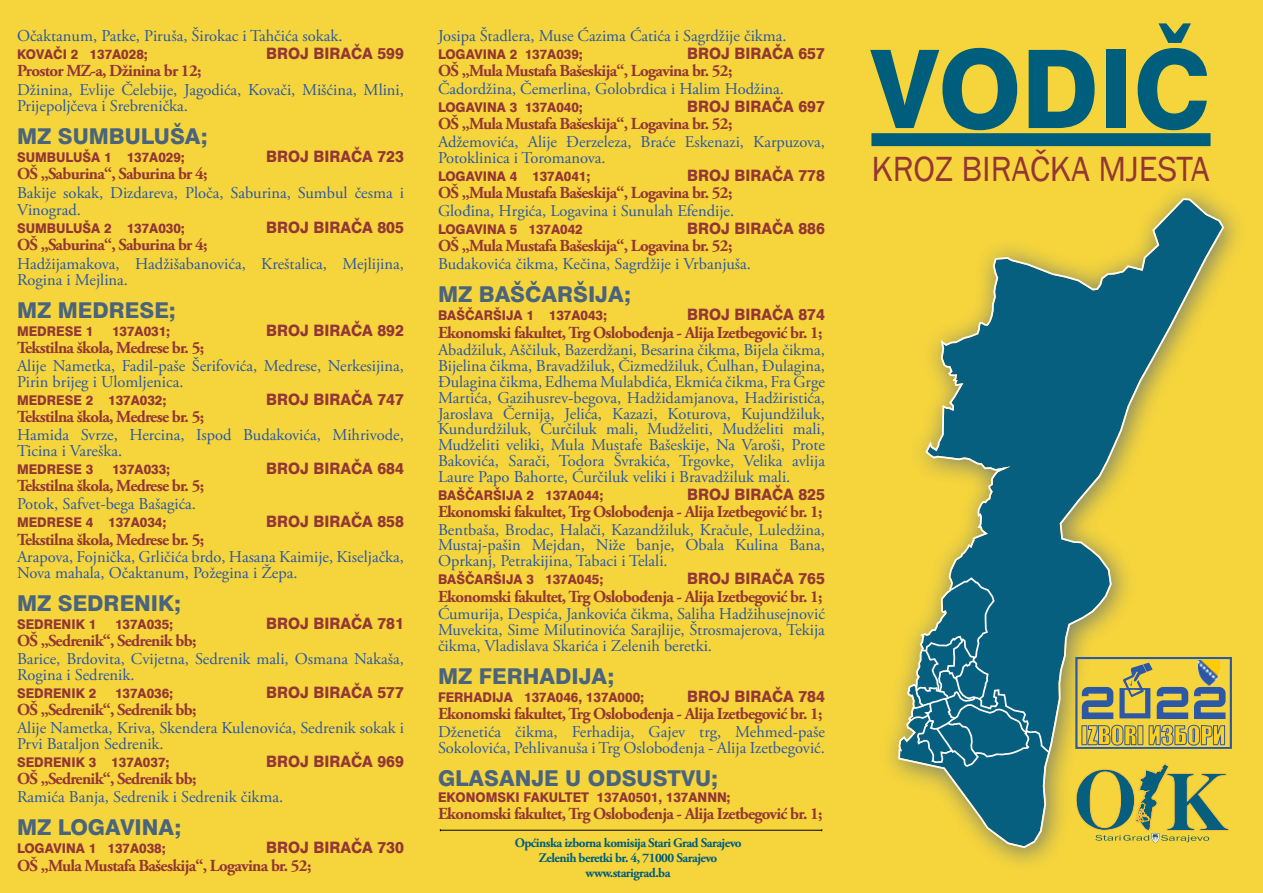
<style>
.page{position:relative;width:1263px;height:893px;background:#f6d53c}
.page>*{position:absolute;margin:0;border:0;box-sizing:border-box;transform-origin:0 0}
.t1{font:800 108.6px "Swiss 721 BT";color:#005e7d;scale:.95 1}
.t2{font:36px "Franklin Gothic";color:#943634;scale:.95 1}
.t3{font:800 21.9px "Swiss 721 BT";color:#4a647d}
.t4{font:700 16.8px "Adobe Garamond Pro";letter-spacing:-.04em;color:#943634}
.t5{font:16.5px/15.8px "Adobe Garamond Pro";color:#2957a4}
.t6{font:800 15.75px "Swiss 721 BT";color:#943634;scale:.95 1}
.t7{font:800 13.35px "Swiss 721 BT";color:#943634;scale:.95 1}
.t8{font:700 13.05px/15.1px "Adobe Garamond Pro";letter-spacing:-.04em;color:#005e7d;text-align:center}
</style>
<div class="page">
<svg style="left:897px;top:198px;width:327px;height:650px"></svg>
<svg style="left:899px;top:576px;width:152px;height:271px"></svg>
<hr style="left:440px;top:830px;width:382px;height:1px;background:#000">
<svg style="left:1076px;top:657px;width:155px;height:91px"></svg>
<img style="left:1198px;top:661px;width:22px;height:24px">
<svg style="left:1076px;top:763px;width:153px;height:80px"></svg>
<div style="left:871px;top:133px;width:339px;height:13px;background:#005e7d"></div>
<p class="t5" style="left:17px;top:28px;width:327px">Očaktanum, Patke, Piruša, Širokac i Tahčića sokak.</p>
<p class="t7" style="left:17px;top:46px;width:139px">KOVAČI 2 137A028;</p>
<p class="t6" style="left:266px;top:43px;width:146px">BROJ BIRAČA 599</p>
<p class="t4" style="left:17px;top:61px;width:186px">Prostor MZ-a, Džinina br 12;</p>
<p class="t5" style="left:17px;top:82px;width:388px;line-height:16.5px">Džinina, Evlije Čelebije, Jagodića, Kovači, Mišćina, Mlini,<br>Prijepoljčeva i Srebrenička.</p>
<h3 class="t3" style="left:17px;top:123px;width:192px">MZ SUMBULUŠA;</h3>
<p class="t7" style="left:17px;top:149px;width:178px">SUMBULUŠA 1 137A029;</p>
<p class="t6" style="left:266px;top:147px;width:146px">BROJ BIRAČA 723</p>
<p class="t4" style="left:17px;top:164px;width:192px">OŠ „Saburina“, Saburina br 4;</p>
<p class="t5" style="left:17px;top:185px;width:388px;line-height:16.5px">Bakije sokak, Dizdareva, Ploča, Saburina, Sumbul česma i<br>Vinograd.</p>
<p class="t7" style="left:17px;top:220px;width:178px">SUMBULUŠA 2 137A030;</p>
<p class="t6" style="left:266px;top:217px;width:146px">BROJ BIRAČA 805</p>
<p class="t4" style="left:17px;top:235px;width:192px">OŠ „Saburina“, Saburina br 4;</p>
<p class="t5" style="left:17px;top:256px;width:388px;line-height:16.5px">Hadžijamakova, Hadžišabanovića, Kreštalica, Mejlijina,<br>Rogina i Mejlina.</p>
<h3 class="t3" style="left:17px;top:297px;width:160px">MZ MEDRESE;</h3>
<p class="t7" style="left:17px;top:323px;width:82px">MEDRESE 1</p>
<p class="t7" style="left:112px;top:323px;width:63px">137A031;</p>
<p class="t6" style="left:266px;top:321px;width:146px">BROJ BIRAČA 892</p>
<p class="t4" style="left:17px;top:338px;width:189px">Tekstilna škola, Medrese br. 5;</p>
<p class="t5" style="left:17px;top:359px;width:388px">Alije Nametka, Fadil-paše Šerifovića, Medrese, Nerkesijina,<br>Pirin brijeg i Ulomljenica.</p>
<p class="t7" style="left:17px;top:392px;width:159px">MEDRESE 2 137A032;</p>
<p class="t6" style="left:266px;top:390px;width:146px">BROJ BIRAČA 747</p>
<p class="t4" style="left:17px;top:407px;width:189px">Tekstilna škola, Medrese br. 5;</p>
<p class="t5" style="left:17px;top:428px;width:388px">Hamida Svrze, Hercina, Ispod Budakovića, Mihrivode,<br>Ticina i Vareška.</p>
<p class="t7" style="left:17px;top:461px;width:82px">MEDRESE 3</p>
<p class="t7" style="left:112px;top:461px;width:63px">137A033;</p>
<p class="t6" style="left:266px;top:459px;width:146px">BROJ BIRAČA 684</p>
<p class="t4" style="left:17px;top:476px;width:189px">Tekstilna škola, Medrese br. 5;</p>
<p class="t5" style="left:17px;top:497px;width:181px">Potok, Safvet-bega Bašagića.</p>
<p class="t7" style="left:17px;top:514px;width:159px">MEDRESE 4 137A034;</p>
<p class="t6" style="left:266px;top:512px;width:146px">BROJ BIRAČA 858</p>
<p class="t4" style="left:17px;top:529px;width:189px">Tekstilna škola, Medrese br. 5;</p>
<p class="t5" style="left:17px;top:550px;width:388px">Arapova, Fojnička, Grličića brdo, Hasana Kaimije, Kiseljačka,<br>Nova mahala, Očaktanum, Požegina i Žepa.</p>
<h3 class="t3" style="left:17px;top:590px;width:166px">MZ SEDRENIK;</h3>
<p class="t7" style="left:17px;top:616px;width:85px">SEDRENIK 1</p>
<p class="t7" style="left:115px;top:616px;width:63px">137A035;</p>
<p class="t6" style="left:266px;top:614px;width:146px">BROJ BIRAČA 781</p>
<p class="t4" style="left:17px;top:631px;width:181px">OŠ „Sedrenik“, Sedrenik bb;</p>
<p class="t5" style="left:17px;top:652px;width:388px">Barice, Brdovita, Cvijetna, Sedrenik mali, Osmana Nakaša,<br>Rogina i Sedrenik.</p>
<p class="t7" style="left:17px;top:685px;width:85px">SEDRENIK 2</p>
<p class="t7" style="left:115px;top:685px;width:63px">137A036;</p>
<p class="t6" style="left:266px;top:683px;width:146px">BROJ BIRAČA 577</p>
<p class="t4" style="left:17px;top:700px;width:181px">OŠ „Sedrenik“, Sedrenik bb;</p>
<p class="t5" style="left:17px;top:721px;width:388px">Alije Nametka, Kriva, Skendera Kulenovića, Sedrenik sokak i<br>Prvi Bataljon Sedrenik.</p>
<p class="t7" style="left:17px;top:754px;width:162px">SEDRENIK 3 137A037;</p>
<p class="t6" style="left:266px;top:752px;width:146px">BROJ BIRAČA 969</p>
<p class="t4" style="left:17px;top:769px;width:181px">OŠ „Sedrenik“, Sedrenik bb;</p>
<p class="t5" style="left:17px;top:790px;width:268px">Ramića Banja, Sedrenik i Sedrenik čikma.</p>
<h3 class="t3" style="left:17px;top:814px;width:166px">MZ LOGAVINA;</h3>
<p class="t7" style="left:17px;top:840px;width:158px">LOGAVINA 1 137A038;</p>
<p class="t6" style="left:266px;top:838px;width:146px">BROJ BIRAČA 730</p>
<p class="t4" style="left:17px;top:855px;width:296px">OŠ „Mula Mustafa Bašeskija“, Logavina br. 52;</p>
<p class="t5" style="left:438px;top:28px;width:350px">Josipa Štadlera, Muse Ćazima Ćatića i Sagrdžije čikma.</p>
<p class="t7" style="left:438px;top:46px;width:154px">LOGAVINA 2 137A039;</p>
<p class="t6" style="left:687px;top:43px;width:146px">BROJ BIRAČA 657</p>
<p class="t4" style="left:438px;top:61px;width:296px">OŠ „Mula Mustafa Bašeskija“, Logavina br. 52;</p>
<p class="t5" style="left:438px;top:81px;width:348px">Čadordžina, Čemerlina, Golobrdica i Halim Hodžina.</p>
<p class="t7" style="left:438px;top:99px;width:154px">LOGAVINA 3 137A040;</p>
<p class="t6" style="left:687px;top:97px;width:146px">BROJ BIRAČA 697</p>
<p class="t4" style="left:438px;top:114px;width:296px">OŠ „Mula Mustafa Bašeskija“, Logavina br. 52;</p>
<p class="t5" style="left:438px;top:135px;width:388px">Adžemovića, Alije Đerzeleza, Braće Eskenazi, Karpuzova,<br>Potoklinica i Toromanova.</p>
<p class="t7" style="left:438px;top:168px;width:162px">LOGAVINA 4 137A041;</p>
<p class="t6" style="left:687px;top:166px;width:146px">BROJ BIRAČA 778</p>
<p class="t4" style="left:438px;top:183px;width:296px">OŠ „Mula Mustafa Bašeskija“, Logavina br. 52;</p>
<p class="t5" style="left:438px;top:204px;width:298px">Glođina, Hrgića, Logavina i Sunulah Efendije.</p>
<p class="t7" style="left:438px;top:221px;width:154px">LOGAVINA 5 137A042</p>
<p class="t6" style="left:687px;top:219px;width:146px">BROJ BIRAČA 886</p>
<p class="t4" style="left:438px;top:236px;width:296px">OŠ „Mula Mustafa Bašeskija“, Logavina br. 52;</p>
<p class="t5" style="left:438px;top:257px;width:315px">Budakovića čikma, Kečina, Sagrdžije i Vrbanjuša.</p>
<h3 class="t3" style="left:438px;top:281px;width:195px">MZ BAŠČARŠIJA;</h3>
<p class="t7" style="left:438px;top:307px;width:180px">BAŠČARŠIJA 1 137A043;</p>
<p class="t6" style="left:687px;top:305px;width:146px">BROJ BIRAČA 874</p>
<p class="t4" style="left:438px;top:322px;width:386px">Ekonomski fakultet, Trg Oslobođenja - Alija Izetbegović br. 1;</p>
<p class="t5" style="left:438px;top:343px;width:388px;text-align:justify">Abadžiluk, Aščiluk, Bazerdžani, Besarina čikma, Bijela čikma, Bijelina čikma, Bravadžiluk, Čizmedžiluk, Ćulhan, Đulagina, Đulagina čikma, Edhema Mulabdića, Ekmića čikma, Fra Grge Martića, Gazihusrev-begova, Hadžidamjanova, Hadžiristića, Jaroslava Černija, Jelića, Kazazi, Koturova, Kujundžiluk, Kundurdžiluk, Čurčiluk mali, Mudželiti, Mudželiti mali, Mudželiti veliki, Mula Mustafe Bašeskije, Na Varoši, Prote Bakovića, Sarači, Todora Švrakića, Trgovke, Velika avlija Laure Papo Bahorte, Ćurčiluk veliki i Bravadžiluk mali.</p>
<p class="t7" style="left:438px;top:487px;width:176px">BAŠČARŠIJA 2 137A044;</p>
<p class="t6" style="left:687px;top:484px;width:146px">BROJ BIRAČA 825</p>
<p class="t4" style="left:438px;top:502px;width:386px">Ekonomski fakultet, Trg Oslobođenja - Alija Izetbegović br. 1;</p>
<p class="t5" style="left:438px;top:522px;width:388px;text-align:justify">Bentbaša, Brodac, Halači, Kazandžiluk, Kračule, Luledžina, Mustaj-pašin Mejdan, Niže banje, Obala Kulina Bana, Oprkanj, Petrakijina, Tabaci i Telali.</p>
<p class="t7" style="left:438px;top:571px;width:176px">BAŠČARŠIJA 3 137A045;</p>
<p class="t6" style="left:687px;top:569px;width:146px">BROJ BIRAČA 765</p>
<p class="t4" style="left:438px;top:586px;width:386px">Ekonomski fakultet, Trg Oslobođenja - Alija Izetbegović br. 1;</p>
<p class="t5" style="left:438px;top:607px;width:388px;text-align:justify">Ćumurija, Despića, Jankovića čikma, Saliha Hadžihusejnović Muvekita, Sime Milutinovića Sarajlije, Štrosmajerova, Tekija čikma, Vladislava Skarića i Zelenih beretki.</p>
<h3 class="t3" style="left:438px;top:663px;width:178px">MZ FERHADIJA;</h3>
<p class="t7" style="left:438px;top:689px;width:219px">FERHADIJA 137A046, 137A000;</p>
<p class="t6" style="left:687px;top:687px;width:146px">BROJ BIRAČA 784</p>
<p class="t4" style="left:438px;top:704px;width:386px">Ekonomski fakultet, Trg Oslobođenja - Alija Izetbegović br. 1;</p>
<p class="t5" style="left:438px;top:725px;width:388px">Dženetića čikma, Ferhadija, Gajev trg, Mehmed-paše<br>Sokolovića, Pehlivanuša i Trg Oslobođenja - Alija Izetbegović.</p>
<h3 class="t3" style="left:438px;top:765px;width:282px">GLASANJE U ODSUSTVU;</h3>
<p class="t7" style="left:438px;top:789px;width:310px">EKONOMSKI FAKULTET 137A0501, 137ANNN;</p>
<p class="t4" style="left:438px;top:804px;width:386px">Ekonomski fakultet, Trg Oslobođenja - Alija Izetbegović br. 1;</p>
<p class="t8" style="left:515px;top:835px;width:228px">Općinska izborna komisija Stari Grad Sarajevo<br>Zelenih beretki br. 4, 71000 Sarajevo www.starigrad.ba</p>
<h1 class="t1" style="left:871px;top:23px;width:358px">VODIČ</h1>
<h2 class="t2" style="left:871px;top:146px;width:357px">KROZ BIRAČKA MJESTA</h2>
</div>
